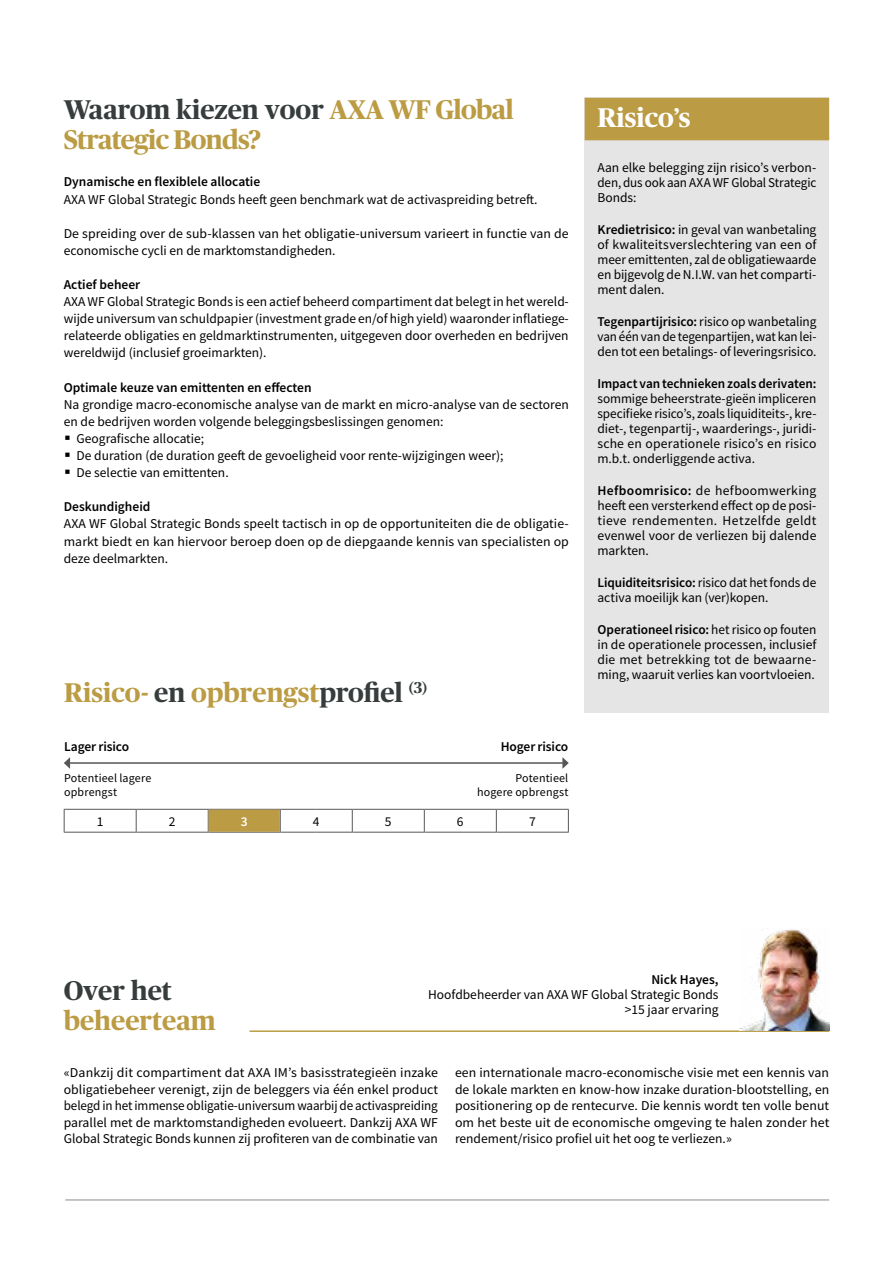
<style>
.page{position:relative;width:893px;height:1263px;background:#fff}
.page>*{position:absolute;margin:0;border:0;box-sizing:border-box;transform-origin:0 0}
.t1{font:700 27px/30px "Publico Headline";letter-spacing:-.025em;color:#bb9c44}
.t2{font:700 27px "Publico Headline";color:#bb9c44}
.t3{font:700 27px "Publico Headline";color:#fff}
.t4{font:700 27px "Publico Headline";color:#373c3c}
.t5{font:13.5px/15px "Source Sans Pro";color:#000;text-align:justify}
.t6{font:600 13.5px "Source Sans Pro";color:#000}
.t7{font:600 13.5px "Source Sans Pro";color:#fff}
.t8{font:12px/14.4px "Source Sans Pro";letter-spacing:.01em;color:#000}
.s1{color:#373c3c}
.s2{font-weight:600}
</style>
<div class="page">
<hr style="left:65px;top:1199px;width:764px;height:1px;background:#8c8c8c">
<hr style="left:249px;top:1030px;width:491px;height:2px;background:#bb9c44">
<hr style="left:740px;top:1030px;width:89px;height:2px;background:#bb9c44">
<img style="left:740px;top:928px;width:89px;height:102px">
<div style="left:585px;top:98px;width:244px;height:615px;background:#e6e5e6"></div>
<div style="left:585px;top:98px;width:244px;height:42px;background:#bb9c44"></div>
<hr style="left:64px;top:809px;width:72px;height:1px;background:#575756">
<svg style="left:64px;top:810px;width:1px;height:22px"></svg>
<hr style="left:136px;top:809px;width:72px;height:1px;background:#575756">
<svg style="left:136px;top:810px;width:1px;height:22px"></svg>
<hr style="left:208px;top:809px;width:72px;height:1px;background:#575756">
<svg style="left:208px;top:810px;width:1px;height:22px"></svg>
<hr style="left:280px;top:809px;width:36px;height:1px;background:#575756">
<svg style="left:280px;top:810px;width:1px;height:22px"></svg>
<hr style="left:316px;top:809px;width:36px;height:1px;background:#575756">
<hr style="left:352px;top:809px;width:72px;height:1px;background:#575756">
<svg style="left:352px;top:810px;width:1px;height:22px"></svg>
<hr style="left:424px;top:809px;width:72px;height:1px;background:#575756">
<svg style="left:424px;top:810px;width:1px;height:22px"></svg>
<hr style="left:496px;top:809px;width:73px;height:1px;background:#575756">
<svg style="left:496px;top:810px;width:1px;height:22px"></svg>
<svg style="left:568px;top:810px;width:1px;height:22px"></svg>
<hr style="left:64px;top:832px;width:72px;height:1px;background:#575756">
<hr style="left:136px;top:832px;width:72px;height:1px;background:#575756">
<hr style="left:208px;top:832px;width:72px;height:1px;background:#575756">
<hr style="left:280px;top:832px;width:36px;height:1px;background:#575756">
<hr style="left:316px;top:832px;width:36px;height:1px;background:#575756">
<hr style="left:352px;top:832px;width:72px;height:1px;background:#575756">
<hr style="left:424px;top:832px;width:72px;height:1px;background:#575756">
<hr style="left:496px;top:832px;width:73px;height:1px;background:#575756">
<hr style="left:69px;top:762px;width:494px;height:2px;background:#575756">
<svg style="left:64px;top:757px;width:6px;height:12px"></svg>
<svg style="left:562px;top:757px;width:7px;height:12px"></svg>
<div style="left:209px;top:810px;width:71px;height:22px;background:#bb9c44"></div>
<h1 class="t1" style="left:64px;top:93px;width:452px"><span class="s1">Waarom kiezen voor</span> AXA WF Global<br>Strategic Bonds?</h1>
<p class="t6" style="left:64px;top:173px;width:198px">Dynamische en flexiblele allocatie</p>
<p class="t5" style="left:64px;top:191px;width:475px">AXA WF Global Strategic Bonds heeft geen benchmark wat de activaspreiding betreft.</p>
<p class="t5" style="left:64px;top:225px;width:506px;line-height:17.1px">De spreiding over de sub-klassen van het obligatie-universum varieert in functie van de economische cycli en de marktomstandigheden.</p>
<p class="t6" style="left:64px;top:276px;width:78px">Actief beheer</p>
<p class="t5" style="left:64px;top:293px;width:506px;line-height:17.1px">AXA WF Global Strategic Bonds is een actief beheerd compartiment dat belegt in het wereld&shy;wijde universum van schuldpapier (investment grade en/of high yield) waaronder inflatiege&shy;relateerde obligaties en geldmarktinstrumenten, uitgegeven door overheden en bedrijven wereldwijd (inclusief groeimarkten).</p>
<p class="t6" style="left:64px;top:378px;width:249px">Optimale keuze van emittenten en effecten</p>
<p class="t5" style="left:64px;top:397px;width:507px">Na grondige macro-economische analyse van de markt en micro-analyse van de sectoren</p>
<p class="t5" style="left:64px;top:414px;width:381px">en de bedrijven worden volgende beleggingsbeslissingen genomen:</p>
<p class="t5" style="left:77px;top:431px;width:129px">Geografische allocatie;</p>
<p class="t5" style="left:77px;top:448px;width:429px">De duration (de duration geeft de gevoeligheid voor rente-wijzigingen weer);</p>
<p class="t5" style="left:77px;top:465px;width:154px">De selectie van emittenten.</p>
<p class="t6" style="left:64px;top:498px;width:88px">Deskundigheid</p>
<p class="t5" style="left:64px;top:515px;width:507px;line-height:17.1px">AXA WF Global Strategic Bonds speelt tactisch in op de opportuniteiten die de obligatie&shy;markt biedt en kan hiervoor beroep doen op de diepgaande kennis van specialisten op deze deelmarkten.</p>
<h1 class="t2" style="left:64px;top:673px;width:365px">Risico- <span class="s1">en</span> opbrengst<span class="s1">profiel</span> <sup>(3)</sup></h1>
<p class="t6" style="left:64px;top:737px;width:67px">Lager risico</p>
<p class="t6" style="left:501px;top:737px;width:69px">Hoger risico</p>
<p class="t8" style="left:64px;top:771px;width:89px">Potentieel lagere opbrengst</p>
<p class="t8" style="left:477px;top:771px;width:93px;text-align:right">Potentieel hogere opbrengst</p>
<p class="t5" style="left:97px;top:814px;width:8px">1</p>
<p class="t5" style="left:169px;top:814px;width:8px">2</p>
<p class="t7" style="left:241px;top:812px;width:8px">3</p>
<p class="t5" style="left:313px;top:814px;width:8px">4</p>
<p class="t5" style="left:385px;top:814px;width:8px">5</p>
<p class="t5" style="left:457px;top:814px;width:8px">6</p>
<p class="t5" style="left:529px;top:814px;width:8px">7</p>
<h1 class="t3" style="left:597px;top:98px;width:94px">Risico’s</h1>
<p class="t5" style="left:597px;top:160px;width:220px">Aan elke belegging zijn risico’s verbon&shy;den, dus ook aan AXA WF Global Strategic Bonds:</p>
<p class="t5" style="left:597px;top:222px;width:220px"><span class="s2">Kredietrisico:</span> in geval van wanbetaling of kwaliteitsverslechtering van een of meer emittenten, zal de obligatiewaarde en bijgevolg de N.I.W. van het comparti&shy;ment dalen.</p>
<p class="t5" style="left:597px;top:314px;width:220px"><span class="s2">Tegenpartijrisico:</span> risico op wanbetaling van één van de tegenpartijen, wat kan lei&shy;den tot een betalings- of leveringsrisico.</p>
<p class="t6" style="left:597px;top:375px;width:220px">Impact van technieken zoals derivaten:</p>
<p class="t5" style="left:597px;top:391px;width:220px">sommige beheerstrate-gieën impliceren specifieke risico’s, zoals liquiditeits-, kre&shy;diet-, tegenpartij-, waarderings-, juridi&shy;sche en operationele risico’s en risico m.b.t. onderliggende activa.</p>
<p class="t5" style="left:597px;top:483px;width:220px"><span class="s2">Hefboomrisico:</span> de hefboomwerking heeft een versterkend effect op de posi&shy;tieve rendementen. Hetzelfde geldt evenwel voor de verliezen bij dalende markten.</p>
<p class="t5" style="left:597px;top:575px;width:220px"><span class="s2">Liquiditeitsrisico:</span> risico dat het fonds de activa moeilijk kan (ver)kopen.</p>
<p class="t5" style="left:597px;top:622px;width:220px"><span class="s2">Operationeel risico:</span> het risico op fouten in de operationele processen, inclusief die met betrekking tot de bewaarne&shy;ming, waaruit verlies kan voortvloeien.</p>
<h1 class="t4" style="left:64px;top:971px;width:110px">Over het</h1>
<h1 class="t2" style="left:64px;top:1001px;width:153px">beheerteam</h1>
<p class="t6" style="left:651px;top:971px;width:69px">Nick Hayes,</p>
<p class="t5" style="left:428px;top:987px;width:292px;text-align:right">Hoofdbeheerder van AXA WF Global Strategic Bonds &gt;15 jaar ervaring</p>
<p class="t5" style="left:64px;top:1064px;width:376px;line-height:16.5px">«Dankzij dit compartiment dat AXA IM’s basisstrategieën inzake obligatiebeheer verenigt, zijn de beleggers via één enkel product belegd in het immense obligatie-universum waarbij de activaspreiding parallel met de marktomstandigheden evolueert. Dankzij AXA WF Global Strategic Bonds kunnen zij profiteren van de combinatie van</p>
<p class="t5" style="left:455px;top:1064px;width:376px;line-height:16.5px">een internationale macro-economische visie met een kennis van de lokale markten en know-how inzake duration-blootstelling, en positionering op de rentecurve. Die kennis wordt ten volle benut om het beste uit de economische omgeving te halen zonder het rendement/risico profiel uit het oog te verliezen.»</p>
</div>
